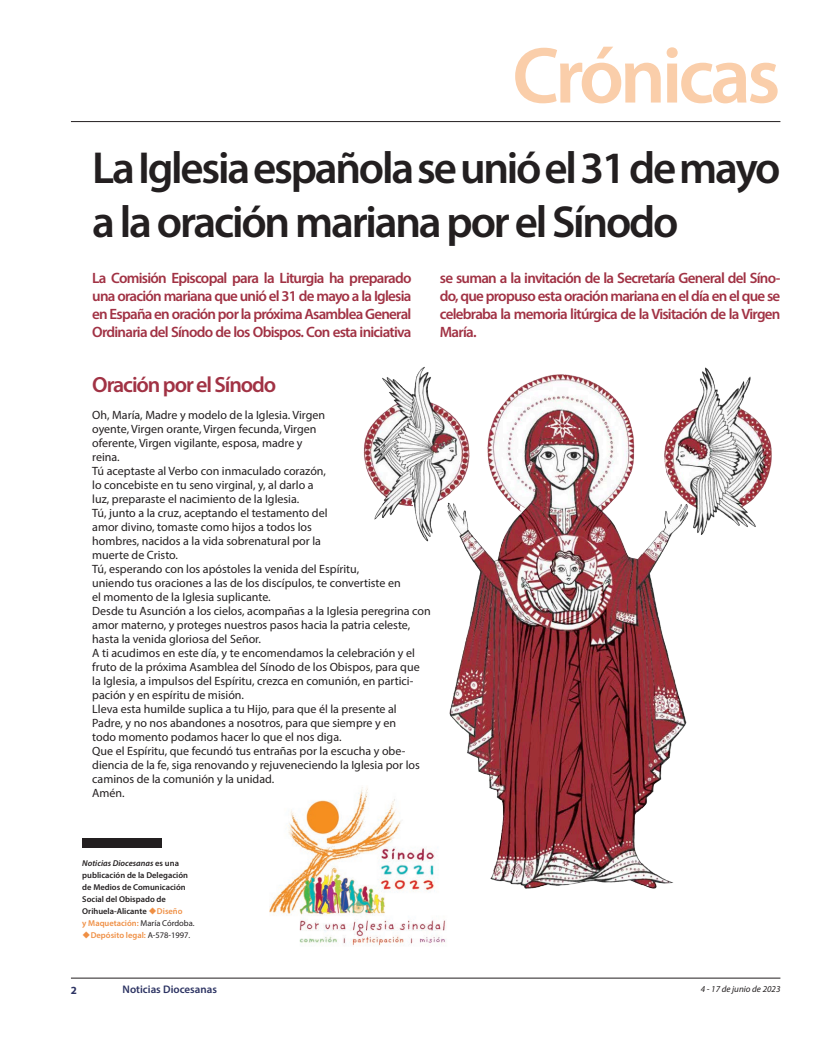
<style>
.page{position:relative;width:823px;height:1049px;background:#fff}
.page>*{position:absolute;margin:0;border:0;box-sizing:border-box;transform-origin:0 0}
.t1{font:600 80px "Myriad Pro";letter-spacing:-.05em;color:#faceaa}
.t2{font:600 45px/54px "Myriad Pro";letter-spacing:-.05em;color:#231f20}
.t3{font:600 22px "Myriad Pro";letter-spacing:-.05em;color:#a13244}
.t4{font:600 15px/18px "Myriad Pro";letter-spacing:-.05em;color:#a13244;text-align:justify}
.t5{font:12px/14px "Myriad Pro";color:#231f20}
.t6{font:600 11px "Myriad Pro";color:#2c3363}
.t7{font:700 11px "Myriad Pro";color:#2c3363}
.t8{font:italic 9px "Myriad Pro";color:#231f20}
.t9{font:600 8.5px/12px "Myriad Pro";color:#231f20}
.t10{font:600 8.5px "Myriad Pro";color:#ef8f44}
.t11{font:italic 600 8.5px "Myriad Pro";color:#231f20}
.s1{font-style:normal}
.s2{color:#ef8f44}
.s3{font-weight:400;color:#231f20}
</style>
<div class="page">
<hr style="left:71px;top:978px;width:709px;height:1px;background:#231f20">
<div style="left:82px;top:838px;width:80px;height:9px;background:#231f20"></div>
<hr style="left:71px;top:121px;width:709px;height:1px;background:#231f20">
<img style="left:363px;top:366px;width:409px;height:522px">
<img style="left:269px;top:785px;width:193px;height:161px">
<p class="t1" style="left:512px;top:25px;width:269px">Crónicas</p>
<p class="t2" style="left:92px;top:140px;width:689px">La Iglesia española se unió el 31 de mayo a la oración mariana por el Sínodo</p>
<p class="t4" style="left:92px;top:268px;width:320px">La Comisión Episcopal para la Liturgia ha preparado una oración mariana que unió el 31 de mayo a la Iglesia en España en oración por la próxima Asamblea General Ordinaria del Sínodo de los Obispos. Con esta iniciativa</p>
<p class="t4" style="left:439px;top:268px;width:342px">se suman a la invitación de la Secretaría General del Síno&shy;do, que propuso esta oración mariana en el día en el que se celebraba la memoria litúrgica de la Visitación de la Virgen María.</p>
<p class="t3" style="left:92px;top:371px;width:185px">Oración por el Sínodo</p>
<p class="t5" style="left:92px;top:407px;width:234px">Oh, María, Madre y modelo de la Iglesia. Virgen oyente, Virgen orante, Virgen fecunda, Virgen oferente, Virgen vigilante, esposa, madre y reina.</p>
<p class="t5" style="left:92px;top:463px;width:235px">Tú aceptaste al Verbo con inmaculado corazón, lo concebiste en tu seno virginal, y, al darlo a luz, preparaste el nacimiento de la Iglesia.</p>
<p class="t5" style="left:92px;top:505px;width:237px">Tú, junto a la cruz, aceptando el testamento del amor divino, tomaste como hijos a todos los hombres, nacidos a la vida sobrenatural por la muerte de Cristo.</p>
<p class="t5" style="left:92px;top:561px;width:310px">Tú, esperando con los apóstoles la venida del Espíritu, uniendo tus oraciones a las de los discípulos, te convertiste en el momento de la Iglesia suplicante.</p>
<p class="t5" style="left:92px;top:603px;width:340px">Desde tu Asunción a los cielos, acompañas a la Iglesia peregrina con amor materno, y proteges nuestros pasos hacia la patria celeste, hasta la venida gloriosa del Señor.</p>
<p class="t5" style="left:92px;top:645px;width:329px">A ti acudimos en este día, y te encomendamos la celebración y el fruto de la próxima Asamblea del Sínodo de los Obispos, para que la Iglesia, a impulsos del Espíritu, crezca en comunión, en partici&shy;pación y en espíritu de misión.</p>
<p class="t5" style="left:92px;top:701px;width:306px;text-align:justify">Lleva esta humilde suplica a tu Hijo, para que él la presente al Padre, y no nos abandones a nosotros, para que siempre y en todo momento podamos hacer lo que el nos diga.</p>
<p class="t5" style="left:92px;top:743px;width:329px">Que el Espíritu, que fecundó tus entrañas por la escucha y obe&shy;diencia de la fe, siga renovando y rejuveneciendo la Iglesia por los caminos de la comunión y la unidad.</p>
<p class="t5" style="left:92px;top:785px;width:34px">Amén.</p>
<p class="t11" style="left:82px;top:857px;width:98px">Noticias Diocesanas <span class="s1">es una</span></p>
<p class="t9" style="left:82px;top:868px;width:107px">publicación de la Delegación</p>
<p class="t9" style="left:82px;top:880px;width:105px">de Medios de Comunicación<br>Social del Obispado de</p>
<p class="t9" style="left:82px;top:904px;width:102px">Orihuela-Alicante <span class="s2">◆Diseño</span></p>
<p class="t10" style="left:82px;top:917px;width:114px">y Maquetación: <span class="s3">María Córdoba.</span></p>
<p class="t10" style="left:82px;top:929px;width:109px">◆Depósito legal: <span class="s3">A-578-1997.</span></p>
<p class="t7" style="left:71px;top:982px;width:8px">2</p>
<p class="t6" style="left:122px;top:982px;width:96px">Noticias Diocesanas</p>
<p class="t8" style="left:700px;top:983px;width:81px">4 - 17 de junio de 2023</p>
</div>
